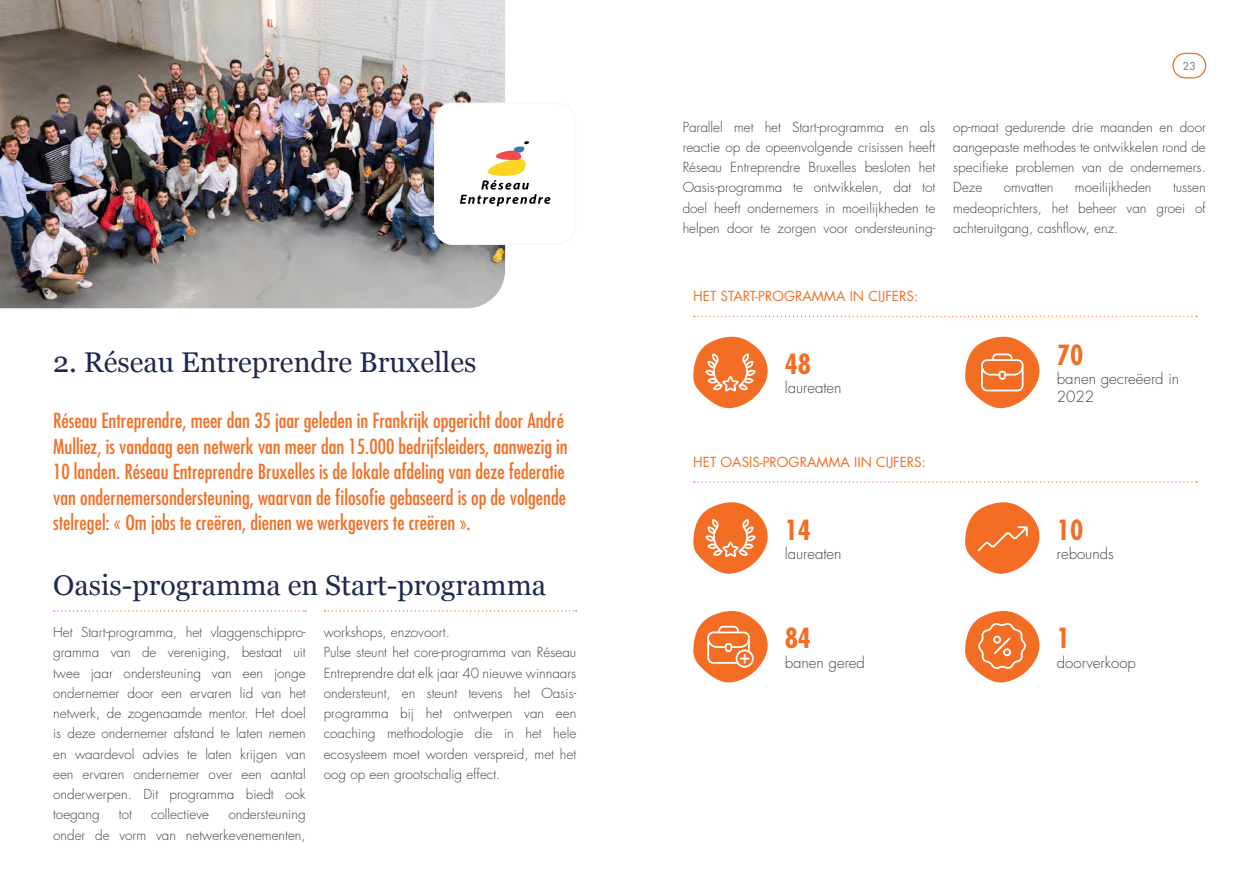
<style>
.page{position:relative;width:1259px;height:893px;background:#fff}
.page>*{position:absolute;margin:0;border:0;box-sizing:border-box;transform-origin:0 0}
.Sous-Titre_2{font:28.5px "Georgia";color:#1e2a50}
.t1{font:700 condensed 27px "Futura Std";color:#f36e24}
.Sous-Titre_1{font:condensed 20.25px/25.5px "Futura Std";color:#f36e24}
.t2{font:300 15px "Futura Std";color:#404145}
.Texte{font:300 13.5px/20.2px "Futura Std";color:#404145;text-align:justify}
.t3{font:13.5px "Futura Std";color:#f36e24}
.t4{font:10.5px "Futura Std";color:#747678}
</style>
<div class="page">
<div style="left:1172px;top:53px;width:34px;height:25px;border:1px solid #f36e24;border-radius:12px"></div>
<img style="left:0;top:0;width:505px;height:308px">
<div style="left:435px;top:103px;width:140px;height:141px;background:#fff;border-radius:18px"></div>
<div style="left:434px;top:103px;width:142px;height:142px;border:2px solid #f5f9fc;border-radius:18px"></div>
<svg style="left:460px;top:141px;width:90px;height:65px"></svg>
<svg style="left:54px;top:610px;width:252px;height:1px"></svg>
<svg style="left:324px;top:610px;width:253px;height:1px"></svg>
<svg style="left:694px;top:316px;width:503px;height:1px"></svg>
<svg style="left:694px;top:481px;width:503px;height:2px"></svg>
<svg style="left:693px;top:336px;width:75px;height:73px"></svg>
<svg style="left:693px;top:502px;width:75px;height:72px"></svg>
<svg style="left:965px;top:336px;width:75px;height:73px"></svg>
<svg style="left:965px;top:502px;width:75px;height:72px"></svg>
<svg style="left:965px;top:611px;width:75px;height:72px"></svg>
<svg style="left:693px;top:611px;width:75px;height:72px"></svg>
<p class="Sous-Titre_2" style="left:53px;top:341px;width:425px">2. Réseau Entreprendre Bruxelles</p>
<p class="Sous-Titre_1" style="left:53px;top:408px;width:516px">Réseau Entreprendre, meer dan 35 jaar geleden in Frankrijk opgericht door André Mulliez, is vandaag een netwerk van meer dan 15.000 bedrijfsleiders, aanwezig in 10 landen. Réseau Entreprendre Bruxelles is de lokale afdeling van deze federatie van ondernemersondersteuning, waarvan de filosofie gebaseerd is op de volgende stelregel: « Om jobs te creëren, dienen we werkgevers te creëren ».</p>
<p class="Sous-Titre_2" style="left:53px;top:564px;width:494px">Oasis-programma en Start-programma</p>
<p class="Texte" style="left:53px;top:622px;width:254px">Het Start-programma, het vlaggenschippro&shy;gramma van de vereniging, bestaat uit twee jaar ondersteuning van een jonge ondernemer door een ervaren lid van het netwerk, de zogenaamde mentor. Het doel is deze ondernemer afstand te laten nemen en waardevol advies te laten krijgen van een ervaren ondernemer over een aantal onderwerpen. Dit programma biedt ook toegang</p>
<p class="Texte" style="left:53px;top:805px;width:254px;text-align:right">ondersteuning<br>onder de vorm van netwerkevenementen,</p>
<p class="Texte" style="left:119px;top:805px;width:15px">tot</p>
<p class="Texte" style="left:151px;top:805px;width:60px">collectieve</p>
<p class="Texte" style="left:324px;top:622px;width:128px">workshops, enzovoort.</p>
<p class="Texte" style="left:324px;top:643px;width:254px">Pulse steunt het core-programma van Réseau<br>Entreprendre dat elk jaar 40 nieuwe winnaars</p>
<p class="Texte" style="left:324px;top:683px;width:254px">ondersteunt, en steunt tevens het Oasis&shy;programma bij het ontwerpen van een coaching methodologie die in het hele ecosysteem moet worden verspreid, met het oog op een grootschalig effect.</p>
<p class="t4" style="left:1182px;top:59px;width:14px">23</p>
<p class="Texte" style="left:682px;top:117px;width:254px">Parallel met het Start-programma en als reactie op de opeenvolgende crisissen heeft Réseau Entreprendre Bruxelles besloten het Oasis-programma te ontwikkelen, dat tot doel heeft ondernemers in moeilijkheden te helpen door te zorgen voor ondersteuning-</p>
<p class="Texte" style="left:953px;top:117px;width:254px">op-maat gedurende drie maanden en door aangepaste methodes te ontwikkelen rond de specifieke problemen van de ondernemers.<br>Deze</p>
<p class="Texte" style="left:1003px;top:178px;width:51px">omvatten</p>
<p class="Texte" style="left:1075px;top:178px;width:78px">moeilijkheden</p>
<p class="Texte" style="left:953px;top:178px;width:254px;text-indent:220px">tussen medeoprichters, het beheer van groei of achteruitgang, cashflow, enz.</p>
<p class="t3" style="left:693px;top:288px;width:226px">HET START-PROGRAMMA IN CIJFERS:</p>
<p class="t1" style="left:784px;top:347px;width:28px">48</p>
<p class="t1" style="left:1057px;top:338px;width:28px">70</p>
<p class="t2" style="left:784px;top:379px;width:58px">laureaten</p>
<p class="t2" style="left:1057px;top:370px;width:124px">banen gecreëerd in</p>
<p class="t2" style="left:1057px;top:388px;width:39px">2022</p>
<p class="t3" style="left:693px;top:453px;width:234px">HET OASIS-PROGRAMMA IIN CIJFERS:</p>
<p class="t1" style="left:784px;top:513px;width:28px">14</p>
<p class="t1" style="left:1057px;top:513px;width:28px">10</p>
<p class="t2" style="left:784px;top:544px;width:58px">laureaten</p>
<p class="t2" style="left:1057px;top:544px;width:58px">rebounds</p>
<p class="t1" style="left:784px;top:621px;width:28px">84</p>
<p class="t1" style="left:1057px;top:621px;width:15px">1</p>
<p class="t2" style="left:784px;top:653px;width:82px">banen gered</p>
<p class="t2" style="left:1057px;top:653px;width:81px">doorverkoop</p>
</div>
